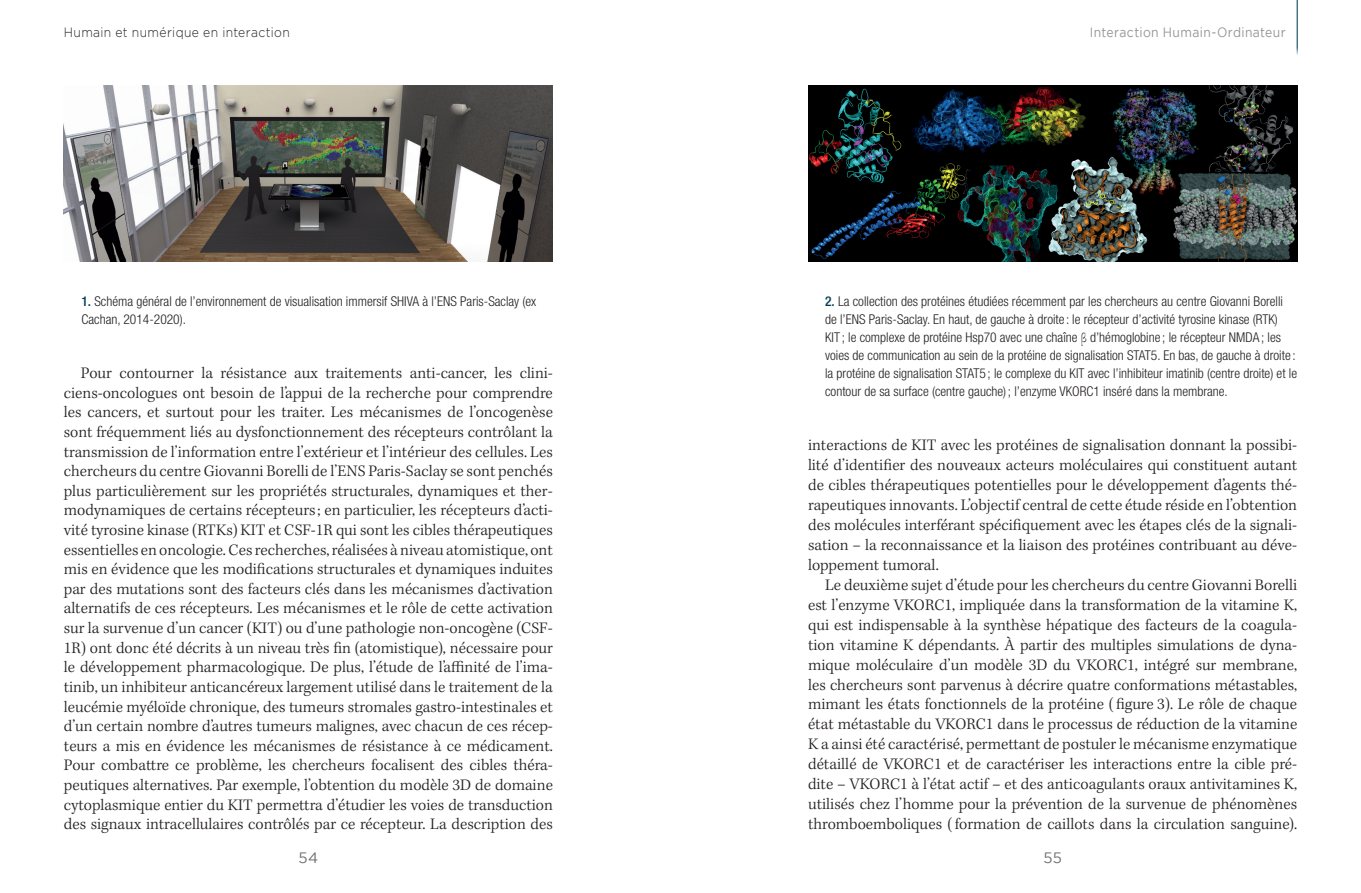
<style>
.page{position:relative;width:1361px;height:893px;background:#fff}
.page>*{position:absolute;margin:0;border:0;box-sizing:border-box;transform-origin:0 0}
.dev_p{font:300 16.5px/19.6px "Kepler Std";color:#231f20;text-align:justify}
.t1{font:15px "Gotham";color:#6c6d70}
.fig_num{font:300 condensed 13.5px/18px "Helvetica Neue LT Std";color:#231f20}
.t2{font:300 13.5px "Gotham";letter-spacing:.03em;color:#231f20;scale:.9 1}
.t3{font:13.5px "Gotham";letter-spacing:.03em;color:#939598;scale:.9 1}
.s1{font-weight:500;color:#003b57}
.s2{font-family:"Garamond Premr Pro Lt Disp";font-weight:400;font-stretch:normal}
</style>
<div class="page">
<hr style="left:1296px;top:0;width:1px;height:55px;background:#003b57">
<img style="left:64px;top:85px;width:489px;height:176px">
<img style="left:808px;top:85px;width:490px;height:177px">
<p class="t2" style="left:64px;top:25px;width:253px">Humain et numérique en interaction</p>
<p class="t3" style="left:1090px;top:25px;width:219px">Interaction Humain-Ordinateur</p>
<p class="fig_num" style="left:81px;top:292px;width:456px"><span class="s1">1.</span> Schéma général de l’environnement de visualisation immersif SHIVA à l’ENS Paris-Saclay (ex<br>Cachan, 2014-2020).</p>
<p class="dev_p" style="left:64px;top:364px;width:491px;text-indent:17px">Pour contourner la résistance aux traitements anti-cancer, les clini&shy;ciens-oncologues ont besoin de l’appui de la recherche pour comprendre les cancers, et surtout pour les traiter. Les mécanismes de l’oncogenèse sont fréquemment liés au dysfonctionnement des récepteurs contrôlant la transmission de l’information entre l’extérieur et l’intérieur des cellules. Les chercheurs du centre Giovanni Borelli de l’ENS Paris-Saclay se sont penchés plus particulièrement sur les propriétés structurales, dynamiques et ther&shy;modynamiques de certains récepteurs; en particulier, les récepteurs d’acti&shy;vité tyrosine kinase (RTKs) KIT et CSF-1R qui sont les cibles thérapeutiques essentielles en oncologie. Ces recherches, réalisées à niveau atomistique, ont mis en évidence que les modifications structurales et dynamiques induites par des mutations sont des facteurs clés dans les mécanismes d’activation alternatifs de ces récepteurs. Les mécanismes et le rôle de cette activation sur la survenue d’un cancer (KIT) ou d’une pathologie non-oncogène (CSF-1R) ont donc été décrits à un niveau très fin (atomistique), nécessaire pour le développement pharmacologique. De plus, l’étude de l’affinité de l’ima&shy;tinib, un inhibiteur anticancéreux largement utilisé dans le traitement de la leucémie myéloïde chronique, des tumeurs stromales gastro-intestinales et d’un certain nombre d’autres tumeurs malignes, avec chacun de ces récep&shy;teurs a mis en évidence les mécanismes de résistance à ce médicament.<br>Pour combattre ce problème, les chercheurs focalisent des cibles théra&shy;peutiques alternatives. Par exemple, l’obtention du modèle 3D de domaine cytoplasmique entier du KIT permettra d’étudier les voies de transduction des signaux intracellulaires contrôlés par ce récepteur. La description des</p>
<p class="t1" style="left:298px;top:850px;width:21px">54</p>
<p class="fig_num" style="left:825px;top:292px;width:473px"><span class="s1">2.</span> La collection des protéines étudiées récemment par les chercheurs au centre Giovanni Borelli de l’ENS Paris-Saclay. En haut, de gauche à droite : le récepteur d’activité tyrosine kinase (RTK)<br>KIT ; le complexe de protéine Hsp70 avec une chaîne <span class="s2">β</span> d’hémoglobine ; le récepteur NMDA; les voies de communication au sein de la protéine de signalisation STAT5. En bas, de gauche à droite : la protéine de signalisation STAT5 ; le complexe du KIT avec l’inhibiteur imatinib (centre droite) et le contour de sa surface (centre gauche) ; l’enzyme VKORC1 inséré dans la membrane.</p>
<p class="dev_p" style="left:808px;top:436px;width:491px">interactions de KIT avec les protéines de signalisation donnant la possibi&shy;lité d’identifier des nouveaux acteurs moléculaires qui constituent autant de cibles thérapeutiques potentielles pour le développement d’agents thé&shy;rapeutiques innovants. L’objectif central de cette étude réside en l’obtention des molécules interférant spécifiquement avec les étapes clés de la signali&shy;sation − la reconnaissance et la liaison des protéines contribuant au déve&shy;loppement tumoral.</p>
<p class="dev_p" style="left:808px;top:575px;width:491px;text-indent:17px">Le deuxième sujet d’étude pour les chercheurs du centre Giovanni Borelli est l’enzyme VKORC1, impliquée dans la transformation de la vitamine K, qui est indispensable à la synthèse hépatique des facteurs de la coagula&shy;tion vitamine K dépendants. À partir des multiples simulations de dyna&shy;mique moléculaire d’un modèle 3D du VKORC1, intégré sur membrane, les chercheurs sont parvenus à décrire quatre conformations métastables, mimant les états fonctionnels de la protéine ( figure 3). Le rôle de chaque état métastable du VKORC1 dans le processus de réduction de la vitamine K a ainsi été caractérisé, permettant de postuler le mécanisme enzymatique détaillé de VKORC1 et de caractériser les interactions entre la cible pré&shy;dite – VKORC1 à l’état actif – et des anticoagulants oraux antivitamines K, utilisés chez l’homme pour la prévention de la survenue de phénomènes thromboemboliques ( formation de caillots dans la circulation sanguine).</p>
<p class="t1" style="left:1043px;top:850px;width:20px">55</p>
</div>
